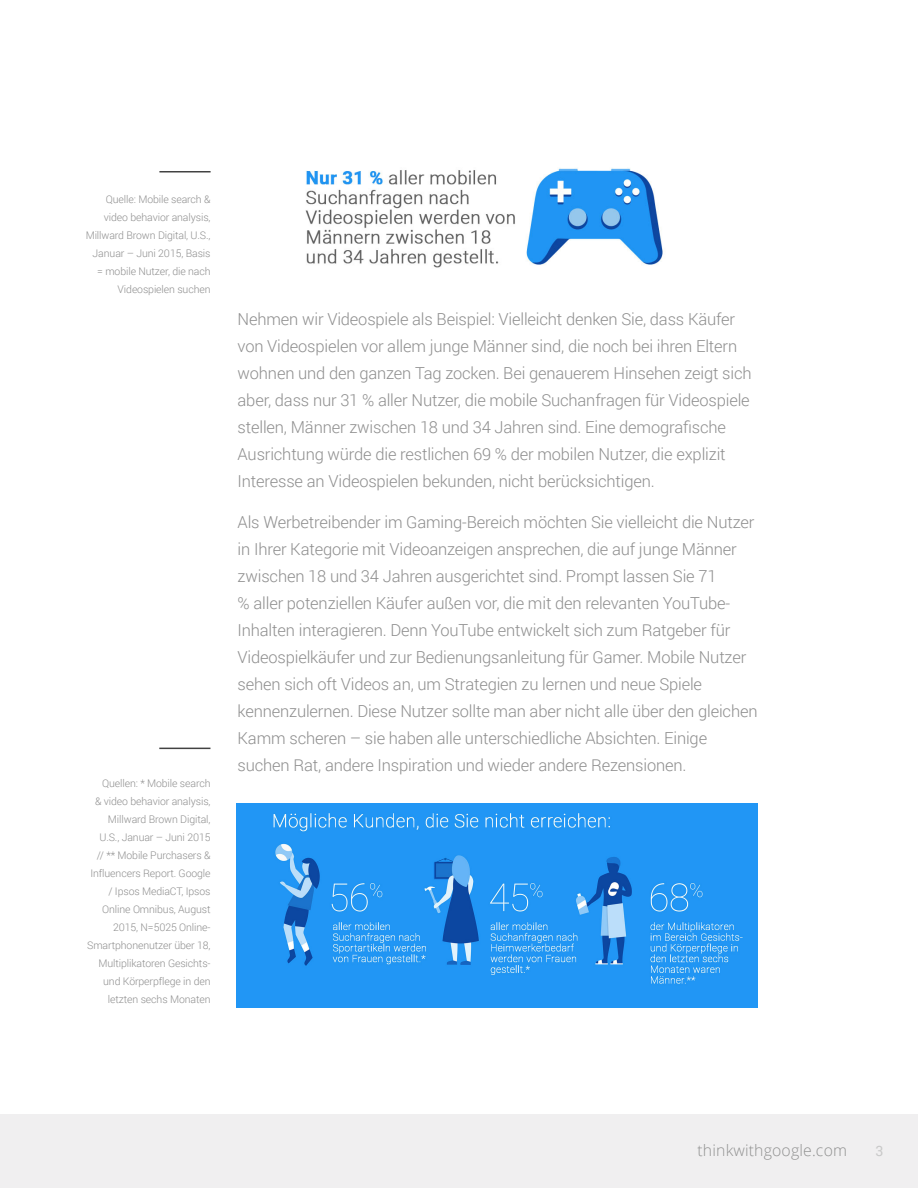
<style>
.page{position:relative;width:918px;height:1188px;background:#fff}
.page>*{position:absolute;margin:0;border:0;box-sizing:border-box;transform-origin:0 0}
.Body_Copy{font:300 16.5px/27px "Roboto";letter-spacing:-.01em;color:#8e8e8e}
.t1{font:300 15.75px "Open Sans";letter-spacing:.01em;color:#666766}
.t2{font:14.25px "Roboto";color:#c9c9c9}
.Sidebar_Source{font:300 10.5px/18px "Roboto";letter-spacing:-.01em;color:#8e8e8e;text-align:right}
</style>
<div class="page">
<div style="left:0;top:1114px;width:918px;height:74px;background:#f0eff0"></div>
<img style="left:236px;top:804px;width:521px;height:204px">
<hr style="left:159px;top:748px;width:51px;height:1px;background:#424242">
<img style="left:305px;top:168px;width:358px;height:100px">
<hr style="left:159px;top:171px;width:52px;height:1px;background:#424242">
<p class="Sidebar_Source" style="left:86px;top:189px;width:126px">Quelle: Mobile search &amp; video behavior analysis,<br>Millward Brown Digital, U.S.,<br>Januar – Juni 2015, Basis = mobile Nutzer, die nach<br>Videospielen suchen</p>
<p class="Sidebar_Source" style="left:87px;top:774px;width:125px">Quellen: * Mobile search<br>&amp; video behavior analysis,<br>Millward Brown Digital,<br>U.S., Januar – Juni 2015<br>// ** Mobile Purchasers &amp;<br>Influencers Report. Google / Ipsos MediaCT, Ipsos<br>Online Omnibus, August<br>2015, N=5025 Online-<br>Smartphonenutzer über 18,<br>Multiplikatoren Gesichts&shy;und Körperpflege in den letzten sechs Monaten</p>
<p class="Body_Copy" style="left:238px;top:305px;width:516px">Nehmen wir Videospiele als Beispiel: Vielleicht denken Sie, dass Käufer von Videospielen vor allem junge Männer sind, die noch bei ihren Eltern wohnen und den ganzen Tag zocken. Bei genauerem Hinsehen zeigt sich aber, dass nur 31 % aller Nutzer, die mobile Suchanfragen für Videospiele stellen, Männer zwischen 18 und 34 Jahren sind. Eine demografische Ausrichtung würde die restlichen 69 % der mobilen Nutzer, die explizit Interesse an Videospielen bekunden, nicht berücksichtigen.</p>
<p class="Body_Copy" style="left:238px;top:508px;width:521px">Als Werbetreibender im Gaming-Bereich möchten Sie vielleicht die Nutzer in Ihrer Kategorie mit Videoanzeigen ansprechen, die auf junge Männer zwischen 18 und 34 Jahren ausgerichtet sind. Prompt lassen Sie 71<br>% aller potenziellen Käufer außen vor, die mit den relevanten YouTube-Inhalten interagieren. Denn YouTube entwickelt sich zum Ratgeber für Videospielkäufer und zur Bedienungsanleitung für Gamer. Mobile Nutzer sehen sich oft Videos an, um Strategien zu lernen und neue Spiele kennenzulernen. Diese Nutzer sollte man aber nicht alle über den gleichen Kamm scheren – sie haben alle unterschiedliche Absichten. Einige suchen Rat, andere Inspiration und wieder andere Rezensionen.</p>
<p class="t1" style="left:698px;top:1140px;width:151px">thinkwithgoogle.com</p>
<p class="t2" style="left:876px;top:1141px;width:10px">3</p>
</div>
